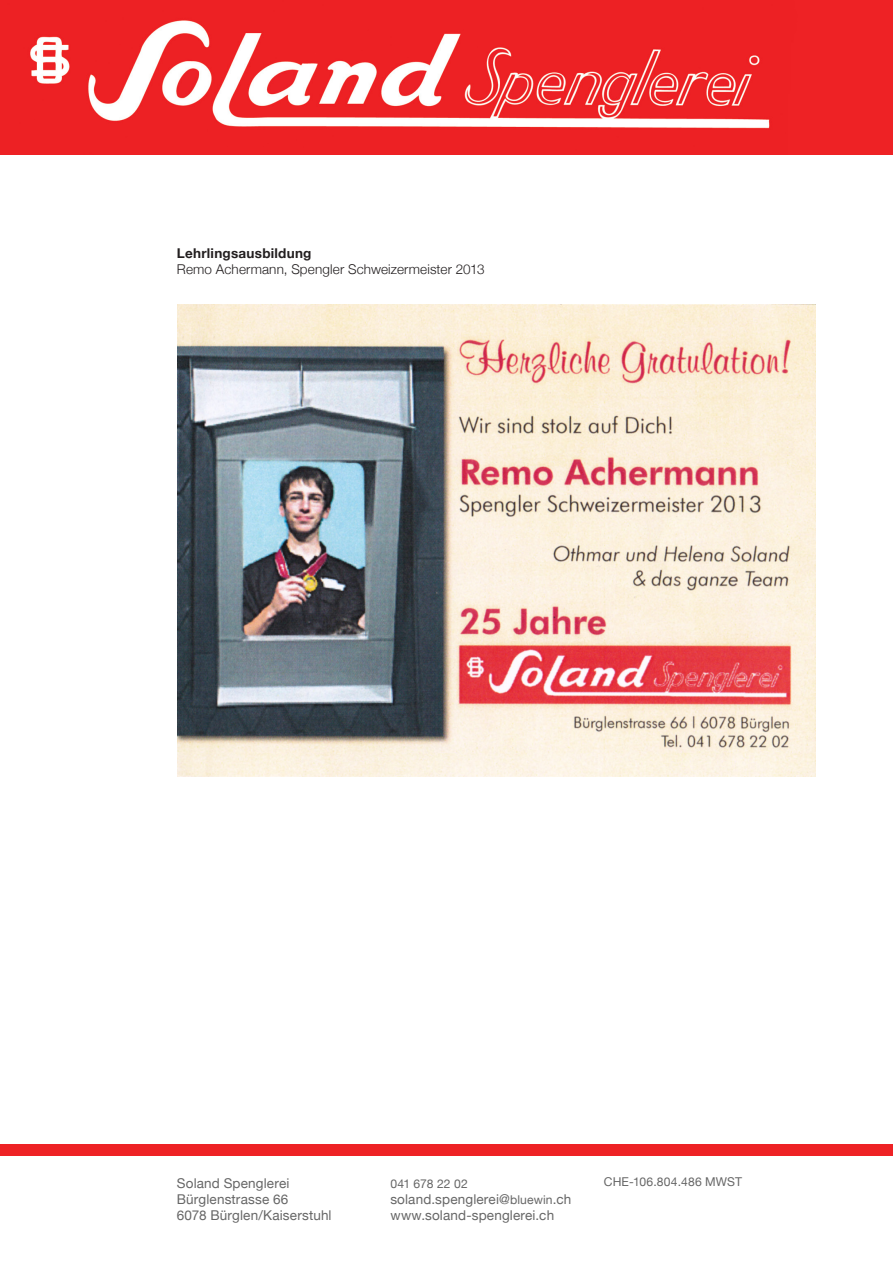
<style>
.page{position:relative;width:893px;height:1263px;background:#fff}
.page>*{position:absolute;margin:0;border:0;box-sizing:border-box;transform-origin:0 0}
.t1{font:13.5px/16.2px "Helvetica Neue";letter-spacing:.01em;color:#666}
.t2{font:300 13.5px "Helvetica Neue";letter-spacing:.01em;color:#231f20}
.t3{font:700 13.5px "Helvetica Neue";letter-spacing:.02em;color:#231f20}
.t4{font:12.15px "Helvetica Neue";letter-spacing:.01em;color:#666}
.s1{font-size:12.15px}
</style>
<div class="page">
<img style="left:0;top:0;width:893px;height:154px">
<div style="left:0;top:1144px;width:893px;height:11px;background:#ee2225"></div>
<img style="left:178px;top:304px;width:638px;height:473px">
<p class="t3" style="left:177px;top:242px;width:136px">Lehrlingsausbildung</p>
<p class="t2" style="left:177px;top:258px;width:309px">Remo Achermann, Spengler Schweizermeister 2013</p>
<p class="t1" style="left:177px;top:1175px;width:156px">Soland Spenglerei<br>Bürglenstrasse 66<br>6078 Bürglen/Kaiserstuhl</p>
<p class="t4" style="left:390px;top:1174px;width:79px">041 678 22 02</p>
<p class="t1" style="left:390px;top:1191px;width:183px">soland.spenglerei@<span class="s1">bluewin</span>.ch www.soland-spenglerei.ch</p>
<p class="t4" style="left:604px;top:1173px;width:140px">CHE-106.804.486 MWST</p>
</div>
